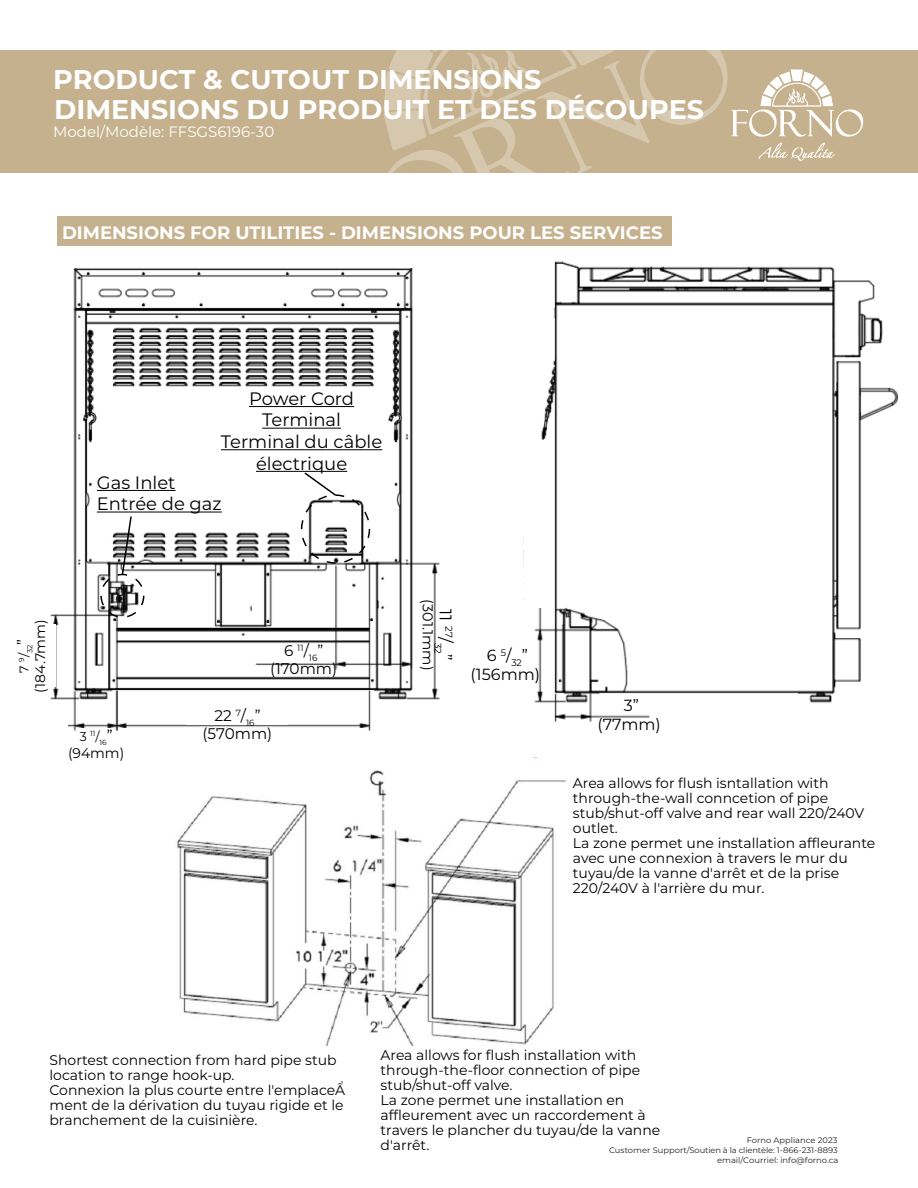
<style>
.page{position:relative;width:918px;height:1188px;background:#fff}
.page>*{position:absolute;margin:0;border:0;box-sizing:border-box;transform-origin:0 0}
.t1{font:700 27px "Montserrat";color:#fff}
.t2{font:18px/21.6px "Montserrat";color:#000}
.t3{font:700 18px "Montserrat";color:#fff}
.t4{font:16.8px "Montserrat";color:#000}
.t5{font:16.05px/19.4px "Montserrat";color:#000;text-align:center}
.t6{font:15.45px "Montserrat";color:#000}
.t7{font:15px "Montserrat";color:#fff}
.t8{font:14.25px "Montserrat";color:#000}
.t9{font:13.95px/15px "Montserrat";color:#000}
.t10{font:12.6px "Montserrat";color:#000}
.t11{font:9px "Montserrat";color:#000}
.t12{font:7.95px/9.6px "Montserrat";color:#231f20;text-align:right;scale:1.04 1}
.t13{font:7.35px "Montserrat";color:#000}
.s1{font-size:15.45px}
.s2{font-size:12.6px}
</style>
<div class="page">
<div style="left:57px;top:216px;width:615px;height:30px;background:#c5b18d"></div>
<div style="left:0;top:50px;width:917px;height:123px;background:#c5b18d"></div>
<svg style="left:759px;top:143px;width:76px;height:18px"></svg>
<svg style="left:731px;top:69px;width:132px;height:68px"></svg>
<svg style="left:388px;top:50px;width:340px;height:123px"></svg>
<svg style="left:383px;top:50px;width:231px;height:101px"></svg>
<img style="left:176px;top:770px;width:390px;height:275px">
<img style="left:50px;top:268px;width:390px;height:463px">
<div style="left:187px;top:703px;width:101px;height:21px;background:#fff"></div>
<div style="left:5px;top:700px;width:62px;height:33px;background:#fff"></div>
<div style="left:33px;top:624px;width:23px;height:63px;background:#fff"></div>
<div style="left:415px;top:587px;width:18px;height:90px;background:#fff"></div>
<div style="left:237px;top:644px;width:89px;height:19px;background:#fff"></div>
<img style="left:523px;top:261px;width:376px;height:461px">
<div style="left:524px;top:516px;width:19px;height:92px;background:#fff"></div>
<div style="left:605px;top:695px;width:54px;height:18px;background:#fff"></div>
<hr style="left:97px;top:490px;width:79px;height:1px;background:#000">
<hr style="left:97px;top:512px;width:125px;height:1px;background:#000">
<hr style="left:249px;top:406px;width:105px;height:1px;background:#000">
<hr style="left:262px;top:428px;width:79px;height:1px;background:#000">
<hr style="left:221px;top:449px;width:161px;height:1px;background:#000">
<hr style="left:256px;top:471px;width:91px;height:1px;background:#000">
<div style="left:100px;top:574px;width:44px;height:44px;border:2px dashed #000;border-radius:50%"></div>
<div style="left:301px;top:494px;width:69px;height:70px;border:2px dashed #000;border-radius:50%"></div>
<svg style="left:121px;top:515px;width:12px;height:61px"></svg>
<svg style="left:303px;top:471px;width:35px;height:26px"></svg>
<h1 class="t1" style="left:53px;top:60px;width:490px">PRODUCT &amp; CUTOUT DIMENSIONS</h1>
<p class="t7" style="left:53px;top:122px;width:223px">Model/Modèle: FFSGS6196-30</p>
<h1 class="t1" style="left:54px;top:90px;width:651px">DIMENSIONS DU PRODUIT ET DES DÉCOUPES</h1>
<p class="t3" style="left:62px;top:219px;width:602px">DIMENSIONS FOR UTILITIES - DIMENSIONS POUR LES SERVICES</p>
<p class="t2" style="left:221px;top:387px;width:163px;text-align:center">Power Cord<br>Terminal<br>Terminal du câble électrique</p>
<p class="t2" style="left:97px;top:471px;width:126px">Gas Inlet<br>Entrée de gaz</p>
<p class="t9" style="left:32px;top:693px;width:75px;rotate:-90deg">(184.7mm)</p>
<p class="t13" style="left:25px;top:673px;width:35px;rotate:-90deg"><sup>7</sup> 9<sup>/</sup>32<sup>”</sup></p>
<p class="t11" style="left:284px;top:646px;width:41px"><span class="s1">6</span> 11<span class="s1">/</span>16<span class="s1">”</span></p>
<p class="t6" style="left:270px;top:658px;width:68px">(170mm)</p>
<p class="t6" style="left:214px;top:705px;width:48px">22 <sup>7</sup>/<sub>16</sub>”</p>
<p class="t10" style="left:80px;top:728px;width:9px">3</p>
<p class="t6" style="left:203px;top:723px;width:71px">(570mm)</p>
<p class="t13" style="left:90px;top:733px;width:24px">11<span class="s2">/</span>16<span class="s1">”</span></p>
<p class="t9" style="left:68px;top:745px;width:58px">(94mm)</p>
<p class="t8" style="left:438px;top:599px;width:72px;rotate:90deg">(301.1mm)</p>
<p class="t4" style="left:457px;top:609px;width:53px;rotate:90deg">11 <sup>27</sup>/<sub>32</sub>”</p>
<p class="t5" style="left:470px;top:645px;width:71px">6 <sup>5</sup>/<sub>32</sub>” (156mm)</p>
<p class="t5" style="left:598px;top:695px;width:65px">3” (77mm)</p>
<p class="t9" style="left:573px;top:775px;width:304px">Area allows for flush isntallation with through-the-wall conncetion of pipe stub/shut-off valve and rear wall 220/240V outlet.<br>La zone permet une installation affleurante avec une connexion à travers le mur du tuyau/de la vanne d'arrêt et de la prise 220/240V à l'arrière du mur.</p>
<p class="t9" style="left:49px;top:1052px;width:297px">Shortest connection from hard pipe stub location to range hook-up.<br>Connexion la plus courte entre l'emplaceẨ ment de la dérivation du tuyau rigide et le branchement de la cuisinière.</p>
<p class="t9" style="left:381px;top:1047px;width:281px">Area allows for flush installation with through-the-floor connection of pipe stub/shut-off valve.<br>La zone permet une installation en affleurement avec un raccordement à travers le plancher du tuyau/de la vanne d'arrêt.</p>
<p class="t12" style="left:609px;top:1136px;width:222px">Forno Appliance 2023<br>Customer Support/Soutien à la clientèle: 1-866-231-8893 email/Courriel: info@forno.ca</p>
</div>
